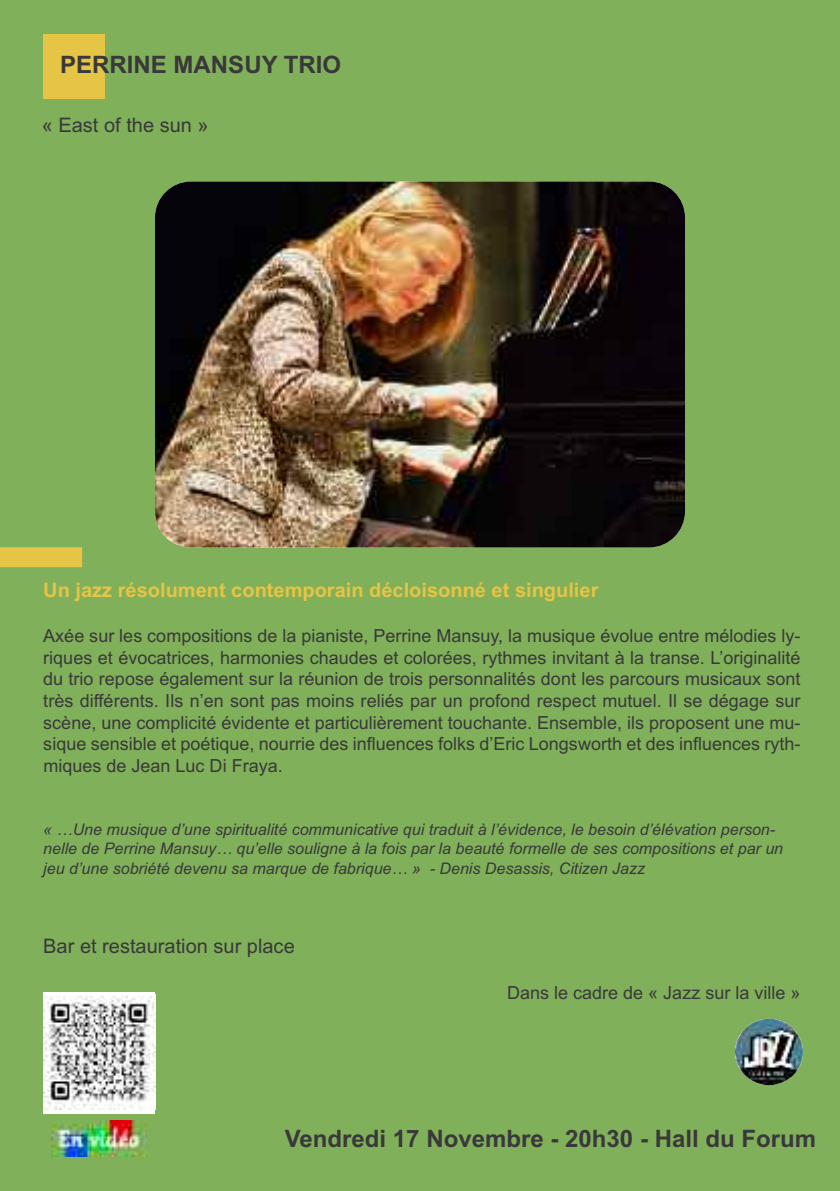
<style>
.page{position:relative;width:840px;height:1191px;background:#fff}
.page>*{position:absolute;margin:0;border:0;box-sizing:border-box;transform-origin:0 0}
.t1{font:700 24px "Arial";color:#39383a}
.t2{font:700 20px "Arial";color:#e6c445}
.t3{font:20px "Arial";color:#39383a}
.t4{font:18px/21.6px "Arial";color:#39383a;text-align:justify}
.t5{font:italic 16px/19.2px "Arial";color:#39383a}
</style>
<div class="page">
<div style="left:0;top:0;width:839px;height:1191px;background:#81b05a"></div>
<div style="left:43px;top:35px;width:62px;height:64px;background:#e6c445"></div>
<img style="left:155px;top:181px;width:529px;height:366px;border-radius:36px">
<img style="left:735px;top:1018px;width:67px;height:67px">
<div style="left:43px;top:992px;width:112px;height:122px;background:#fff"></div>
<img style="left:43px;top:996px;width:112px;height:113px">
<img style="left:51px;top:1120px;width:96px;height:36px">
<div style="left:0;top:547px;width:82px;height:20px;background:#e6c445"></div>
<h1 class="t1" style="left:60px;top:51px;width:282px">PERRINE MANSUY TRIO</h1>
<p class="t3" style="left:42px;top:113px;width:168px">« East of the sun »</p>
<p class="t2" style="left:43px;top:578px;width:556px">Un jazz résolument contemporain décloisonné et singulier</p>
<p class="t4" style="left:43px;top:625px;width:758px">Axée sur les compositions de la pianiste, Perrine Mansuy, la musique évolue entre mélodies ly&shy;riques et évocatrices, harmonies chaudes et colorées, rythmes invitant à la transe. L’originalité du trio repose également sur la réunion de trois personnalités dont les parcours musicaux sont très différents. Ils n’en sont pas moins reliés par un profond respect mutuel. Il se dégage sur scène, une complicité évidente et particulièrement touchante. Ensemble, ils proposent une mu&shy;sique sensible et poétique, nourrie des influences folks d’Eric Longsworth et des influences ryth&shy;miques de Jean Luc Di Fraya.</p>
<p class="t5" style="left:43px;top:820px;width:741px">« …Une musique d’une spiritualité communicative qui traduit à l’évidence, le besoin d’élévation person&shy;nelle de Perrine Mansuy… qu’elle souligne à la fois par la beauté formelle de ses compositions et par un jeu d’une sobriété devenu sa marque de fabrique… » - Denis Desassis, Citizen Jazz</p>
<p class="t3" style="left:43px;top:934px;width:253px">Bar et restauration sur place</p>
<p class="t4" style="left:506px;top:982px;width:295px">Dans le cadre de « Jazz sur la ville »</p>
<h1 class="t1" style="left:284px;top:1124px;width:532px">Vendredi 17 Novembre - 20h30 - Hall du Forum</h1>
</div>
